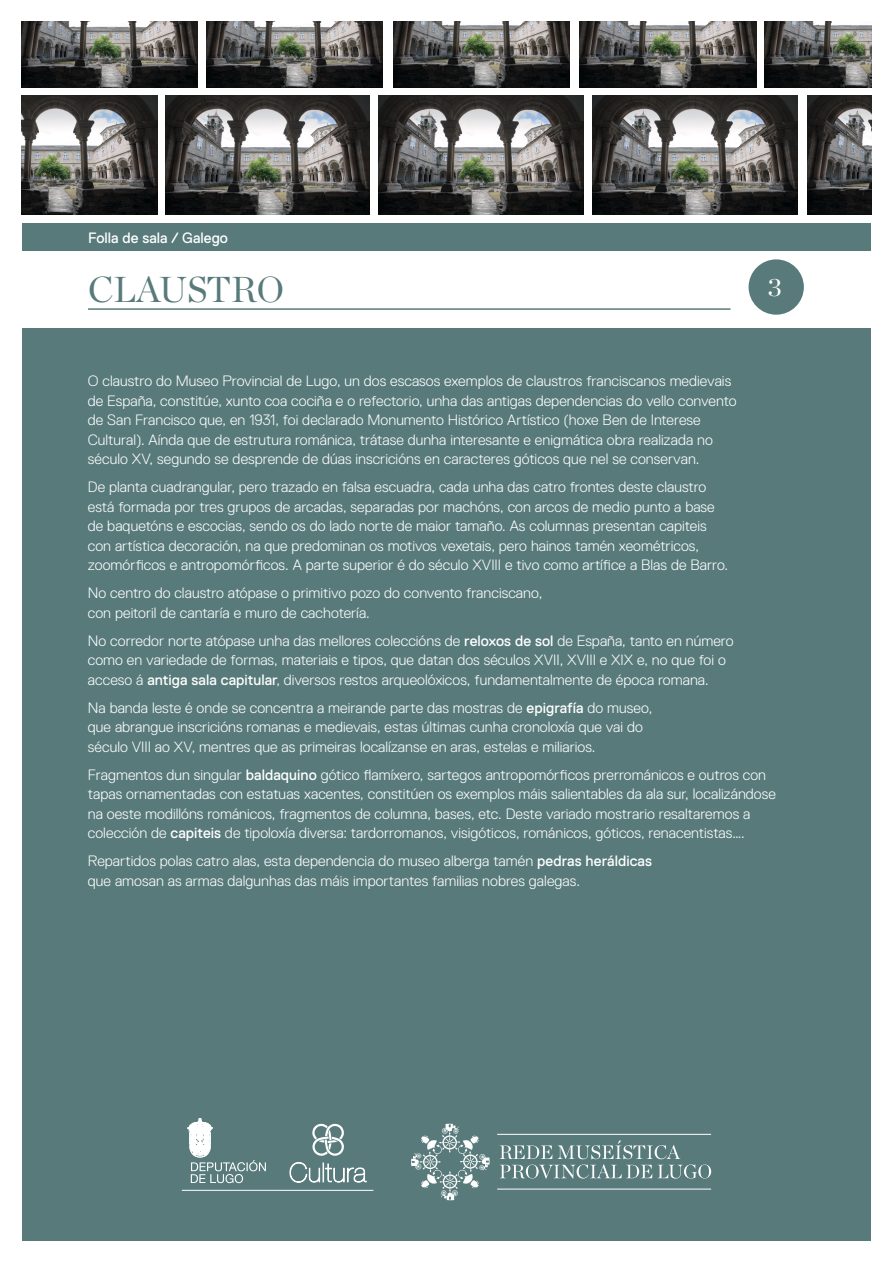
<style>
.page{position:relative;width:893px;height:1263px;background:#fff}
.page>*{position:absolute;margin:0;border:0;box-sizing:border-box;transform-origin:0 0}
.t1{font:36px "Chronicle Display";color:#587a7b}
.t2{font:25.5px "Chronicle Display";color:#fff}
.t3{font:300 15px/19.5px "Replica";letter-spacing:.005em;color:#fff}
.t4{font:15px "Replica";color:#fff}
.s1{font-weight:400}
</style>
<div class="page">
<hr style="left:88px;top:308px;width:642px;height:2px;background:#587a7b">
<div style="left:22px;top:223px;width:849px;height:28px;background:#587a7b"></div>
<div style="left:22px;top:328px;width:849px;height:913px;background:#587a7b"></div>
<img style="left:807px;top:96px;width:65px;height:119px">
<img style="left:592px;top:96px;width:205px;height:119px">
<img style="left:378px;top:96px;width:205px;height:119px">
<img style="left:165px;top:96px;width:205px;height:119px">
<img style="left:21px;top:96px;width:136px;height:119px">
<img style="left:21px;top:21px;width:177px;height:67px">
<img style="left:206px;top:21px;width:177px;height:67px">
<img style="left:393px;top:21px;width:177px;height:67px">
<img style="left:580px;top:21px;width:176px;height:67px">
<img style="left:764px;top:21px;width:108px;height:67px">
<div style="left:749px;top:259px;width:55px;height:56px;background:#587a7b;border-radius:50%"></div>
<hr style="left:182px;top:1190px;width:191px;height:1px;background:#fff">
<svg style="left:312px;top:1124px;width:32px;height:32px"></svg>
<svg style="left:290px;top:1162px;width:77px;height:20px"></svg>
<svg style="left:187px;top:1118px;width:79px;height:65px"></svg>
<hr style="left:497px;top:1134px;width:214px;height:1px;background:#fff">
<hr style="left:497px;top:1189px;width:214px;height:1px;background:#fff">
<svg style="left:500px;top:1140px;width:211px;height:38px"></svg>
<svg style="left:411px;top:1124px;width:79px;height:76px"></svg>
<p class="t4" style="left:88px;top:230px;width:141px">Folla de sala / Galego</p>
<p class="t1" style="left:88px;top:261px;width:198px">CLAUSTRO</p>
<p class="t2" style="left:768px;top:267px;width:15px">3</p>
<p class="t3" style="left:88px;top:371px;width:650px">O claustro do Museo Provincial de Lugo, un dos escasos exemplos de claustros franciscanos medievais de España, constitúe, xunto coa cociña e o refectorio, unha das antigas dependencias do vello convento de San Francisco que, en 1931, foi declarado Monumento Histórico Artístico (hoxe Ben de Interese Cultural). Aínda que de estrutura románica, trátase dunha interesante e enigmática obra realizada no século XV, segundo se desprende de dúas inscricións en caracteres góticos que nel se conservan.</p>
<p class="t3" style="left:88px;top:477px;width:642px">De planta cuadrangular, pero trazado en falsa escuadra, cada unha das catro frontes deste claustro está formada por tres grupos de arcadas, separadas por machóns, con arcos de medio punto a base de baquetóns e escocias, sendo os do lado norte de maior tamaño. As columnas presentan capiteis con artística decoración, na que predominan os motivos vexetais, pero hainos tamén xeométricos, zoomórficos e antropomórficos. A parte superior é do século XVIII e tivo como artífice a Blas de Barro.</p>
<p class="t3" style="left:88px;top:583px;width:456px">No centro do claustro atópase o primitivo pozo do convento franciscano, con peitoril de cantaría e muro de cachotería.</p>
<p class="t3" style="left:88px;top:631px;width:647px">No corredor norte atópase unha das mellores coleccións de <span class="s1">reloxos de sol</span> de España, tanto en número como en variedade de formas, materiais e tipos, que datan dos séculos XVII, XVIII e XIX e, no que foi o acceso á <span class="s1">antiga sala capitular</span>, diversos restos arqueolóxicos, fundamentalmente de época romana.</p>
<p class="t3" style="left:88px;top:698px;width:566px">Na banda leste é onde se concentra a meirande parte das mostras de <span class="s1">epigrafía</span> do museo, que abrangue inscricións romanas e medievais, estas últimas cunha cronoloxía que vai do século VIII ao XV, mentres que as primeiras localízanse en aras, estelas e miliarios.</p>
<p class="t3" style="left:88px;top:765px;width:689px">Fragmentos dun singular <span class="s1">baldaquino</span> gótico flamíxero, sartegos antropomórficos prerrománicos e outros con tapas ornamentadas con estatuas xacentes, constitúen os exemplos máis salientables da ala sur, localizándose na oeste modillóns románicos, fragmentos de columna, bases, etc. Deste variado mostrario resaltaremos a colección de <span class="s1">capiteis</span> de tipoloxía diversa: tardorromanos, visigóticos, románicos, góticos, renacentistas….</p>
<p class="t3" style="left:88px;top:851px;width:566px">Repartidos polas catro alas, esta dependencia do museo alberga tamén <span class="s1">pedras heráldicas </span>que amosan as armas dalgunhas das máis importantes familias nobres galegas.</p>
</div>
